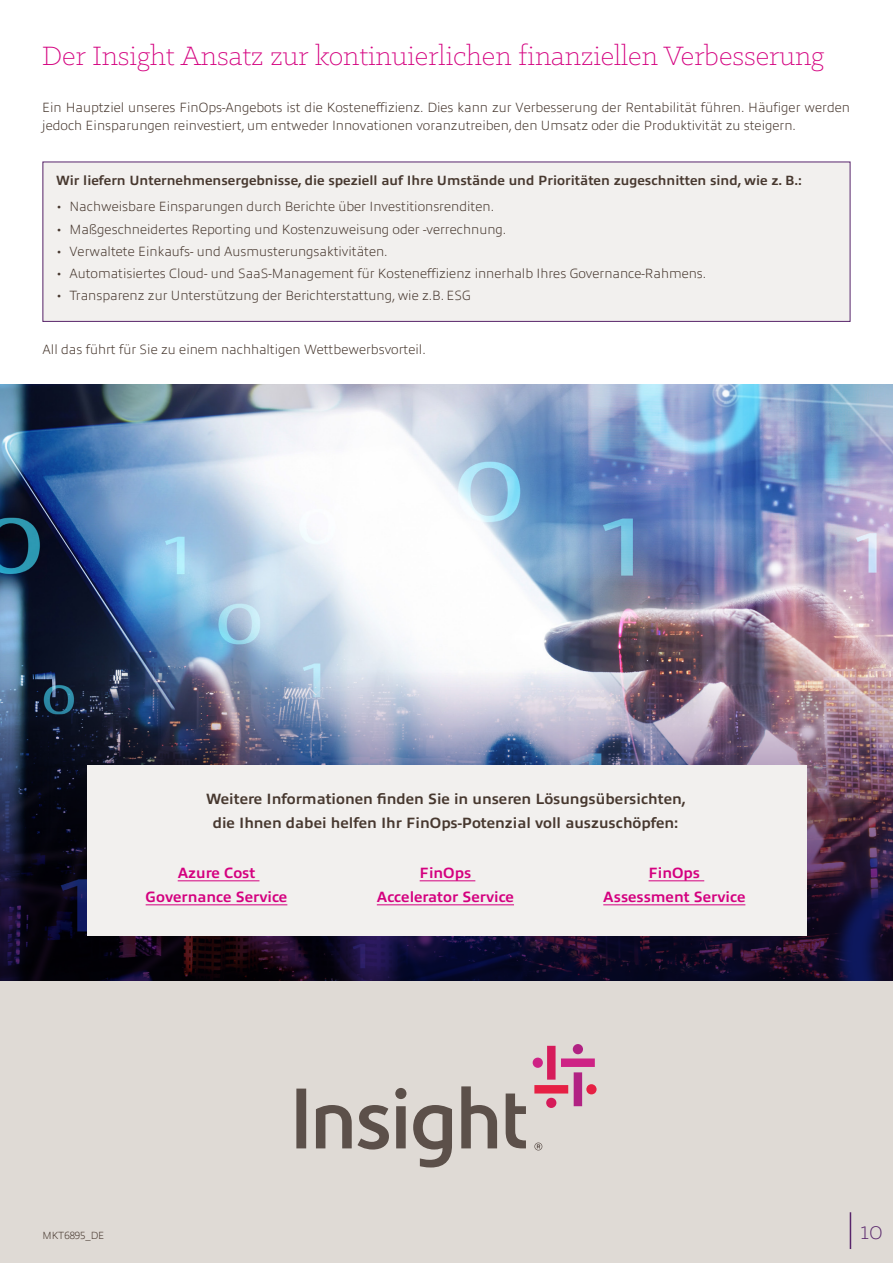
<style>
.page{position:relative;width:893px;height:1263px;background:#fff}
.page>*{position:absolute;margin:0;border:0;box-sizing:border-box;transform-origin:0 0}
.t1{font:300 30px "Klinic Slab";color:#d4007f}
.t2{font:300 27px "Klinic Slab";color:#58256b}
.t3{font:700 15px/24px "Allumi Pro";color:#47382f;text-align:center}
.t4{font:700 15px/24px "Allumi Pro";color:#d4007f;text-align:center}
.t5{font:200 13.5px/18px "Allumi Pro";color:#47382f}
.t6{font:700 13.5px "Allumi Pro";color:#47382f}
.t7{font:200 10.5px "Allumi Pro";color:#47382f}
.s1{font-family:"Klinic Slab";font-weight:400}
</style>
<div class="page">
<div style="left:0;top:980px;width:893px;height:283px;background:#dfdad5"></div>
<hr style="left:850px;top:1212px;width:1px;height:37px;background:#58256b">
<img style="left:0;top:384px;width:893px;height:256px">
<img style="left:0;top:640px;width:893px;height:340px">
<svg style="left:533px;top:1044px;width:64px;height:64px"></svg>
<svg style="left:296px;top:1086px;width:230px;height:81px"></svg>
<svg style="left:534px;top:1142px;width:8px;height:8px"></svg>
<div style="left:87px;top:765px;width:719px;height:171px;background:#f2f0ee"></div>
<hr style="left:178px;top:880px;width:81px;height:1px;background:#d4007f">
<hr style="left:146px;top:904px;width:141px;height:1px;background:#d4007f">
<hr style="left:420px;top:880px;width:55px;height:1px;background:#d4007f">
<hr style="left:377px;top:904px;width:137px;height:1px;background:#d4007f">
<hr style="left:649px;top:880px;width:55px;height:1px;background:#d4007f">
<hr style="left:603px;top:904px;width:142px;height:1px;background:#d4007f">
<div style="left:43px;top:162px;width:807px;height:159px;background:#f2f0ee"></div>
<div style="left:43px;top:162px;width:807px;height:160px;border:1px solid #58256b"></div>
<h1 class="t1" style="left:42px;top:37px;width:784px">Der Insight Ansatz zur kontinuierlichen finanziellen Verbesserung</h1>
<p class="t5" style="left:42px;top:97px;width:809px">Ein Hauptziel unseres FinOps-Angebots ist die Kosteneffizienz. Dies kann zur Verbesserung der Rentabilität führen. Häufiger werden jedoch Einsparungen reinvestiert, um entweder Innovationen voranzutreiben, den Umsatz oder die Produktivität zu steigern.</p>
<p class="t6" style="left:56px;top:170px;width:747px">Wir liefern Unternehmensergebnisse, die speziell auf Ihre Umstände und Prioritäten zugeschnitten sind, wie z. B.:</p>
<p class="t5" style="left:57px;top:197px;width:439px"><span class="s1">•</span> Nachweisbare Einsparungen durch Berichte über Investitionsrenditen.</p>
<p class="t5" style="left:57px;top:219px;width:451px"><span class="s1">•</span> Maßgeschneidertes Reporting und Kostenzuweisung oder -verrechnung.</p>
<p class="t5" style="left:57px;top:241px;width:332px"><span class="s1">•</span> Verwaltete Einkaufs- und Ausmusterungsaktivitäten.</p>
<p class="t5" style="left:57px;top:263px;width:651px"><span class="s1">•</span> Automatisiertes Cloud- und SaaS-Management für Kosteneffizienz innerhalb Ihres Governance-Rahmens.</p>
<p class="t5" style="left:57px;top:286px;width:416px"><span class="s1">•</span> Transparenz zur Unterstützung der Berichterstattung, wie z.B. ESG</p>
<p class="t5" style="left:43px;top:340px;width:385px">All das führt für Sie zu einem nachhaltigen Wettbewerbsvorteil.</p>
<p class="t3" style="left:206px;top:786px;width:481px">Weitere Informationen finden Sie in unseren Lösungsübersichten, die Ihnen dabei helfen Ihr FinOps-Potenzial voll auszuschöpfen:</p>
<p class="t4" style="left:146px;top:860px;width:143px">Azure Cost<br>Governance Service</p>
<p class="t4" style="left:377px;top:860px;width:139px">FinOps<br>Accelerator Service</p>
<p class="t4" style="left:603px;top:860px;width:144px">FinOps<br>Assessment Service</p>
<p class="t7" style="left:43px;top:1228px;width:63px">MKT6895_DE</p>
<h2 class="t2" style="left:860px;top:1214px;width:24px">10</h2>
</div>
